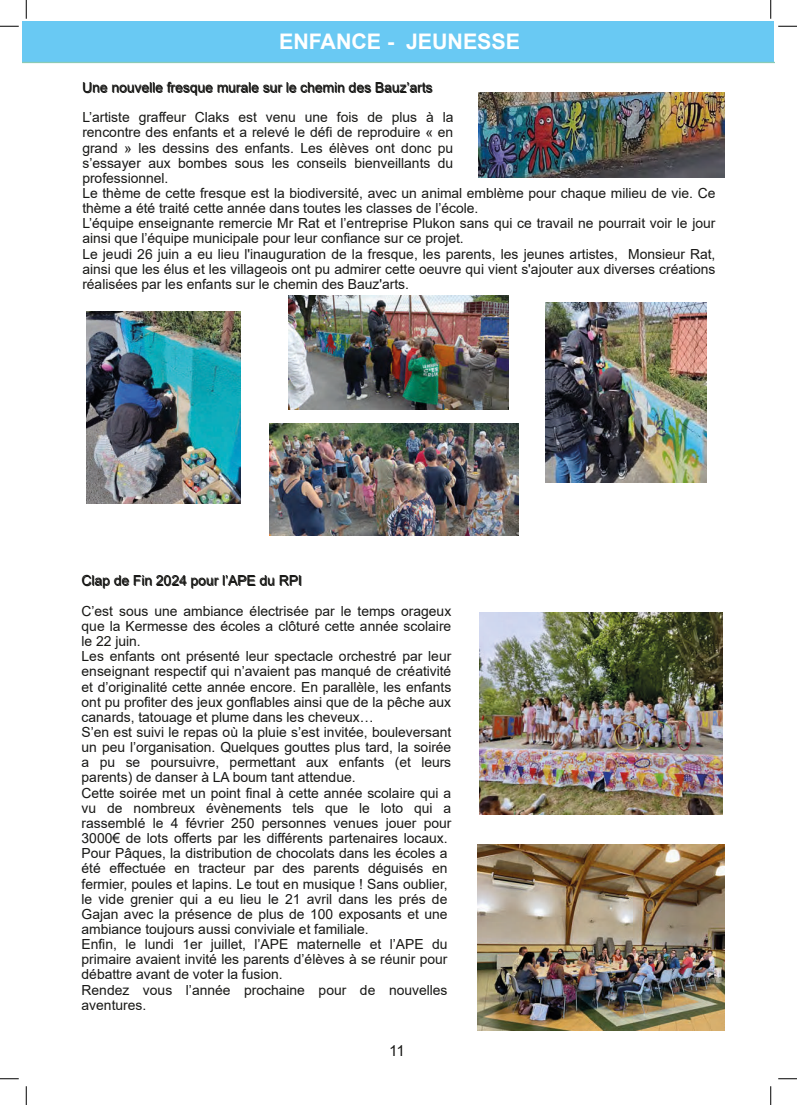
<style>
.page{position:relative;width:797px;height:1105px;background:#fff}
.page>*{position:absolute;margin:0;border:0;box-sizing:border-box;transform-origin:0 0}
.t1{font:700 21.5px "Arial";letter-spacing:-.005em;color:#fff}
.t2{font:15.12px "Arial";color:#181816}
.t3{font:13.88px/15.1px "Arial";color:#181816}
</style>
<div class="page">
<img style="left:87px;top:312px;width:153px;height:191px">
<img style="left:546px;top:302px;width:160px;height:180px">
<img style="left:289px;top:295px;width:219px;height:114px">
<img style="left:478px;top:93px;width:246px;height:84px">
<img style="left:479px;top:612px;width:243px;height:203px">
<img style="left:478px;top:845px;width:246px;height:185px">
<img style="left:270px;top:423px;width:248px;height:112px">
<svg style="left:0;top:1078px;width:19px;height:1px"></svg>
<svg style="left:778px;top:1078px;width:19px;height:1px"></svg>
<svg style="left:25px;top:1086px;width:2px;height:19px"></svg>
<svg style="left:0;top:0;width:797px;height:63px"></svg>
<svg style="left:770px;top:1086px;width:1px;height:19px"></svg>
<h1 class="t1" style="left:279px;top:26px;width:242px">ENFANCE - JEUNESSE</h1>
<p class="t3" style="left:82px;top:72px;width:372px;line-height:30.2px">Une nouvelle fresque murale sur le chemin des Bauz’arts<br>L’artiste graffeur Claks est venu une fois de plus à la</p>
<p class="t3" style="left:82px;top:125px;width:634px">rencontre des enfants et a relevé le défi de reproduire « en<br>grand » les dessins des enfants. Les élèves ont donc pu<br>s’essayer aux bombes sous les conseils bienveillants du<br>professionnel.<br>Le thème de cette fresque est la biodiversité, avec un animal emblème pour chaque milieu de vie. Ce thème a été traité cette année dans toutes les classes de l’école.<br>L’équipe enseignante remercie Mr Rat et l’entreprise Plukon sans qui ce travail ne pourrait voir le jour ainsi que l’équipe municipale pour leur confiance sur ce projet.<br>Le jeudi 26 juin a eu lieu l'inauguration de la fresque, les parents, les jeunes artistes, Monsieur Rat, ainsi que les élus et les villageois ont pu admirer cette oeuvre qui vient s'ajouter aux diverses créations réalisées par les enfants sur le chemin des Bauz'arts.</p>
<p class="t3" style="left:82px;top:565px;width:371px;line-height:30.2px">Clap de Fin 2024 pour l’APE du RPI<br>C’est sous une ambiance électrisée par le temps orageux</p>
<p class="t3" style="left:82px;top:618px;width:371px">que la Kermesse des écoles a clôturé cette année scolaire le 22 juin.<br>Les enfants ont présenté leur spectacle orchestré par leur enseignant respectif qui n’avaient pas manqué de créativité et d’originalité cette année encore. En parallèle, les enfants ont pu profiter des jeux gonflables ainsi que de la pêche aux canards, tatouage et plume dans les cheveux…<br>S’en est suivi le repas où la pluie s’est invitée, bouleversant un peu l’organisation. Quelques gouttes plus tard, la soirée a pu se poursuivre, permettant aux enfants (et leurs parents) de danser à LA boum tant attendue.<br>Cette soirée met un point final à cette année scolaire qui a vu de nombreux évènements tels que le loto qui a rassemblé le 4 février 250 personnes venues jouer pour 3000€ de lots offerts par les différents partenaires locaux.<br>Pour Pâques, la distribution de chocolats dans les écoles a été effectuée en tracteur par des parents déguisés en fermier, poules et lapins. Le tout en musique ! Sans oublier, le vide grenier qui a eu lieu le 21 avril dans les prés de Gajan avec la présence de plus de 100 exposants et une ambiance toujours aussi conviviale et familiale.<br>Enfin, le lundi 1er juillet, l’APE maternelle et l’APE du primaire avaient invité les parents d’élèves à se réunir pour débattre avant de voter la fusion.<br>Rendez vous l’année prochaine pour de nouvelles aventures.</p>
<p class="t2" style="left:389px;top:1040px;width:17px">11</p>
</div>
